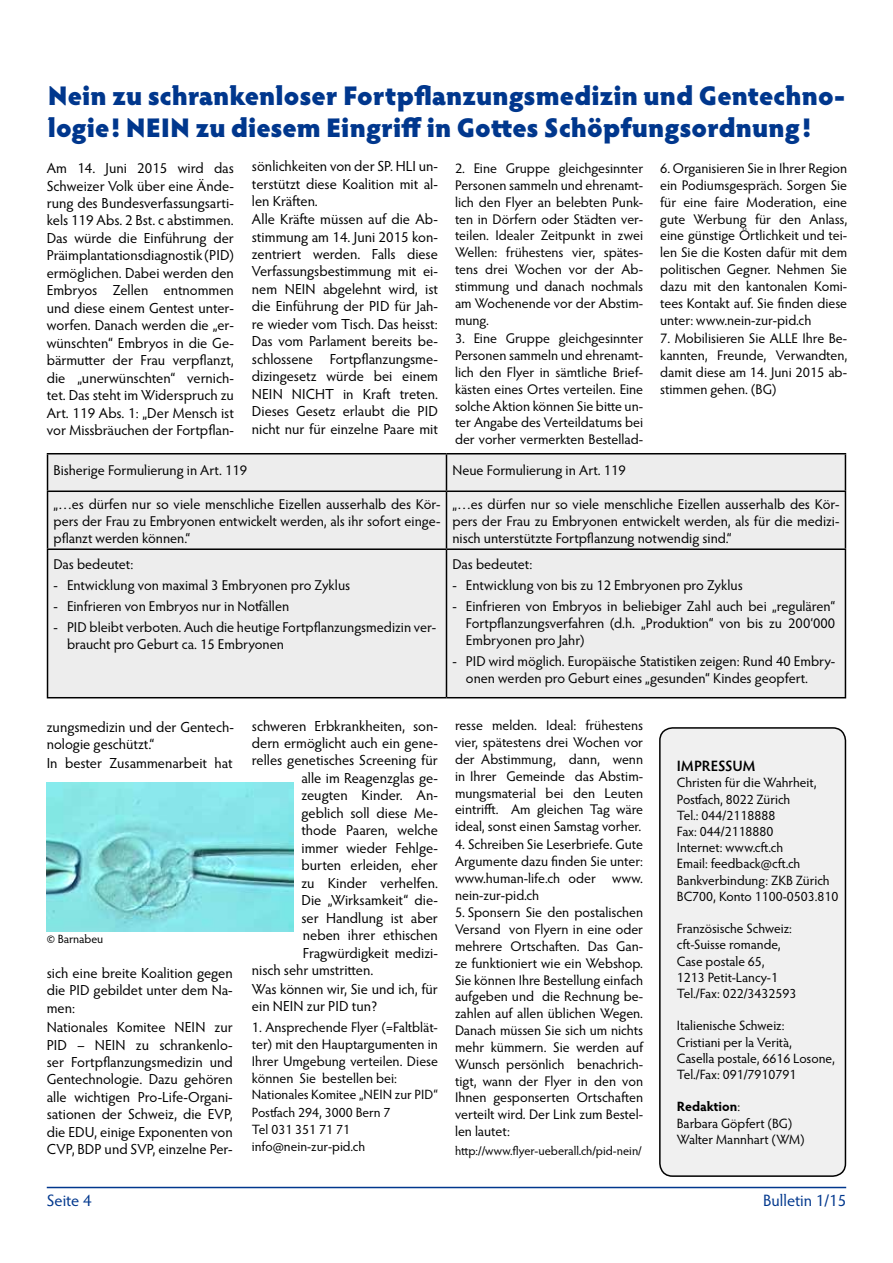
<style>
.page{position:relative;width:893px;height:1263px;background:#fff}
.page>*{position:absolute;margin:0;border:0;box-sizing:border-box;transform-origin:0 0}
.t1{font:900 27px/32.4px "Hypatia Sans Pro";color:#00378d}
.t2{font:16.5px "Hypatia Sans Pro";color:#00378d}
.t3{font:600 15px "Hypatia Sans Pro";letter-spacing:-.005em;color:#000}
.t4{font:14.55px/17.4px "Hypatia Sans Pro";color:#000;text-align:justify}
.t5{font:14.25px/17.1px "Hypatia Sans Pro";color:#000;text-align:justify}
.t6{font:14.1px/16.8px "Hypatia Sans Pro";color:#000;text-align:justify}
.t7{font:13.5px/16.2px "Hypatia Sans Pro";color:#000}
.t8{font:12.45px "Hypatia Sans Pro";color:#000}
.t9{font:12px "Hypatia Sans Pro";letter-spacing:-.005em;color:#000}
.s1{font-weight:700}
</style>
<div class="page">
<hr style="left:47px;top:1187px;width:799px;height:1px;background:#00378d">
<div style="left:660px;top:728px;width:185px;height:448px;background:#f0f0f0;border-radius:13px"></div>
<div style="left:659px;top:727px;width:187px;height:450px;border:2px solid #000;border-radius:13px"></div>
<div style="left:48px;top:454px;width:797px;height:243px;background:#ededed"></div>
<hr style="left:47px;top:453px;width:399px;height:1px;background:#000">
<hr style="left:47px;top:454px;width:1px;height:36px;background:#000">
<hr style="left:446px;top:453px;width:400px;height:1px;background:#000">
<hr style="left:446px;top:454px;width:1px;height:36px;background:#000">
<hr style="left:845px;top:454px;width:1px;height:36px;background:#000">
<hr style="left:47px;top:490px;width:399px;height:2px;background:#000">
<hr style="left:47px;top:492px;width:1px;height:56px;background:#000">
<hr style="left:446px;top:490px;width:400px;height:2px;background:#000">
<hr style="left:446px;top:492px;width:1px;height:56px;background:#000">
<hr style="left:845px;top:492px;width:1px;height:56px;background:#000">
<hr style="left:47px;top:548px;width:399px;height:2px;background:#000">
<hr style="left:47px;top:550px;width:1px;height:147px;background:#000">
<hr style="left:446px;top:548px;width:400px;height:2px;background:#000">
<hr style="left:446px;top:550px;width:1px;height:147px;background:#000">
<hr style="left:845px;top:550px;width:1px;height:147px;background:#000">
<hr style="left:47px;top:697px;width:399px;height:1px;background:#000">
<hr style="left:446px;top:697px;width:400px;height:1px;background:#000">
<img style="left:47px;top:782px;width:247px;height:149px">
<h1 class="t1" style="left:48px;top:78px;width:799px">Nein zu schrankenloser Fortpflanzungsmedizin und Gentechno&shy;logie! NEIN zu diesem Eingriff in Gottes Schöpfungsordnung!</h1>
<p class="t4" style="left:47px;top:159px;width:189px">Am 14. Juni 2015 wird das Schweizer Volk über eine Ände&shy;rung des Bundesverfassungsarti&shy;kels 119 Abs. 2 Bst. c abstimmen.<br>Das würde die Einführung der Präimplantationsdiagnostik (PID) ermöglichen. Dabei werden den Embryos Zellen entnommen und diese einem Gentest unter&shy;worfen. Danach werden die „er&shy;wünschten“ Embryos in die Ge&shy;bärmutter der Frau verpflanzt, die „unerwünschten“ vernich&shy;tet. Das steht im Widerspruch zu Art. 119 Abs. 1: „Der Mensch ist vor Missbräuchen der Fortpflan-</p>
<p class="t4" style="left:252px;top:157px;width:188px;text-align:left">sönlichkeiten von der SP. HLI un&shy;terstützt diese Koalition mit al&shy;len Kräften.<br>Alle Kräfte müssen auf die Ab&shy;stimmung am 14. Juni 2015 kon&shy;zentriert werden. Falls diese<br>Verfassungsbestimmung mit ei&shy;nem NEIN abgelehnt wird, ist die Einführung der PID für Jah&shy;re wieder vom Tisch. Das heisst:<br>Das vom Parlament bereits be&shy;schlossene Fortpflanzungsme&shy;dizingesetz würde bei einem<br>NEIN NICHT in Kraft treten.<br>Dieses Gesetz erlaubt die PID nicht nur für einzelne Paare mit</p>
<p class="t6" style="left:455px;top:159px;width:190px">2. Eine Gruppe gleichgesinnter Personen sammeln und ehrenamt&shy;lich den Flyer an belebten Punk&shy;ten in Dörfern oder Städten ver&shy;teilen. Idealer Zeitpunkt in zwei Wellen: frühestens vier, spätes&shy;tens drei Wochen vor der Ab&shy;stimmung und danach nochmals am Wochenende vor der Abstim&shy;mung.</p>
<p class="t6" style="left:455px;top:329px;width:190px">3. Eine Gruppe gleichgesinnter Personen sammeln und ehrenamt&shy;lich den Flyer in sämtliche Brief&shy;kästen eines Ortes verteilen. Eine solche Aktion können Sie bitte un&shy;ter Angabe des Verteildatums bei der vorher vermerkten Bestellad-</p>
<p class="t6" style="left:660px;top:159px;width:189px">6. Organisieren Sie in Ihrer Region ein Podiumsgespräch. Sorgen Sie für eine faire Moderation, eine gute Werbung für den Anlass, eine günstige Örtlichkeit und tei&shy;len Sie die Kosten dafür mit dem politischen Gegner. Nehmen Sie dazu mit den kantonalen Komi&shy;tees Kontakt auf. Sie finden diese unter: www.nein-zur-pid.ch</p>
<p class="t6" style="left:660px;top:329px;width:189px">7. Mobilisieren Sie ALLE Ihre Be&shy;kannten, Freunde, Verwandten, damit diese am 14. Juni 2015 ab&shy;stimmen gehen. (BG)</p>
<p class="t5" style="left:54px;top:461px;width:195px">Bisherige Formulierung in Art. 119</p>
<p class="t5" style="left:452px;top:461px;width:175px">Neue Formulierung in Art. 119</p>
<p class="t5" style="left:54px;top:495px;width:388px">„…es dürfen nur so viele menschliche Eizellen ausserhalb des Kör&shy;pers der Frau zu Embryonen entwickelt werden, als ihr sofort einge&shy;pflanzt werden können.“</p>
<p class="t5" style="left:452px;top:495px;width:388px">„…es dürfen nur so viele menschliche Eizellen ausserhalb des Kör&shy;pers der Frau zu Embryonen entwickelt werden, als für die medizi&shy;nisch unterstützte Fortpflanzung notwendig sind.“</p>
<p class="t5" style="left:54px;top:555px;width:81px">Das bedeutet:</p>
<p class="t5" style="left:54px;top:576px;width:298px">- Entwicklung von maximal 3 Embryonen pro Zyklus</p>
<p class="t5" style="left:54px;top:597px;width:237px">- Einfrieren von Embryos nur in Notfällen</p>
<p class="t5" style="left:67px;top:618px;width:371px;text-indent:-13px">- PID bleibt verboten. Auch die heutige Fortpflanzungsmedizin ver&shy;braucht pro Geburt ca. 15 Embryonen</p>
<p class="t5" style="left:452px;top:555px;width:81px">Das bedeutet:</p>
<p class="t5" style="left:452px;top:576px;width:292px">- Entwicklung von bis zu 12 Embryonen pro Zyklus</p>
<p class="t5" style="left:466px;top:597px;width:371px;text-indent:-13px">- Einfrieren von Embryos in beliebiger Zahl auch bei „regulären“ Fortpflanzungsverfahren (d.h. „Produktion“ von bis zu 200‘000<br>Embryonen pro Jahr)</p>
<p class="t5" style="left:466px;top:652px;width:371px;text-indent:-13px">- PID wird möglich. Europäische Statistiken zeigen: Rund 40 Embry&shy;onen werden pro Geburt eines „gesunden“ Kindes geopfert.</p>
<p class="t4" style="left:47px;top:718px;width:189px">zungsmedizin und der Gentech&shy;nologie geschützt.“</p>
<p class="t4" style="left:47px;top:754px;width:187px">In bester Zusammenarbeit hat</p>
<p class="t9" style="left:47px;top:931px;width:58px">© Barnabeu</p>
<p class="t4" style="left:47px;top:964px;width:188px">sich eine breite Koalition gegen die PID gebildet unter dem Na&shy;men:</p>
<p class="t4" style="left:47px;top:1018px;width:188px">Nationales Komitee NEIN zur PID – NEIN zu schrankenlo&shy;ser Fortpflanzungsmedizin und Gentechnologie. Dazu gehören alle wichtigen Pro-Life-Organi&shy;sationen der Schweiz, die EVP, die EDU, einige Exponenten von CVP, BDP und SVP, einzelne Per-</p>
<p class="t4" style="left:252px;top:716px;width:188px">schweren Erbkrankheiten, son-</p>
<p class="t4" style="left:252px;top:734px;width:188px">dern ermöglicht auch ein gene-</p>
<p class="t4" style="left:252px;top:751px;width:187px">relles genetisches Screening für</p>
<p class="t4" style="left:301px;top:769px;width:138px">alle im Reagenzglas ge-</p>
<p class="t4" style="left:301px;top:786px;width:138px">zeugten Kinder. An-</p>
<p class="t4" style="left:301px;top:804px;width:138px">geblich soll diese Me-</p>
<p class="t4" style="left:301px;top:821px;width:138px">thode Paaren, welche</p>
<p class="t4" style="left:301px;top:839px;width:138px">immer wieder Fehlge-</p>
<p class="t4" style="left:301px;top:856px;width:138px">burten erleiden, eher</p>
<p class="t4" style="left:301px;top:873px;width:138px">zu Kinder verhelfen.</p>
<p class="t4" style="left:301px;top:891px;width:138px">Die „Wirksamkeit“ die-</p>
<p class="t4" style="left:301px;top:908px;width:138px">ser Handlung ist aber</p>
<p class="t4" style="left:303px;top:926px;width:137px">neben ihrer ethischen</p>
<p class="t4" style="left:303px;top:943px;width:137px">Fragwürdigkeit medizi-</p>
<p class="t4" style="left:252px;top:961px;width:123px">nisch sehr umstritten.</p>
<p class="t4" style="left:252px;top:980px;width:188px">Was können wir, Sie und ich, für ein NEIN zur PID tun?</p>
<p class="t6" style="left:252px;top:1018px;width:188px">1. Ansprechende Flyer (=Faltblät&shy;ter) mit den Hauptargumenten in Ihrer Umgebung verteilen. Diese können Sie bestellen bei:</p>
<p class="t7" style="left:252px;top:1084px;width:187px;line-height:18.3px">Nationales Komitee „NEIN zur PID“<br>Postfach 294, 3000 Bern 7</p>
<p class="t7" style="left:252px;top:1120px;width:115px;line-height:17px">Tel 031 351 71 71 info@nein-zur-pid.ch</p>
<p class="t6" style="left:455px;top:717px;width:190px">resse melden. Ideal: frühestens vier, spätestens drei Wochen vor der Abstimmung, dann, wenn in Ihrer Gemeinde das Abstim&shy;mungsmaterial bei den Leuten eintrifft. Am gleichen Tag wäre ideal, sonst einen Samstag vorher.</p>
<p class="t6" style="left:455px;top:835px;width:190px">4. Schreiben Sie Leserbriefe. Gute Argumente dazu finden Sie unter: www.human-life.ch oder www. nein-zur-pid.ch</p>
<p class="t6" style="left:455px;top:904px;width:190px">5. Sponsern Sie den postalischen Versand von Flyern in eine oder mehrere Ortschaften. Das Gan&shy;ze funktioniert wie ein Webshop.<br>Sie können Ihre Bestellung einfach aufgeben und die Rechnung be&shy;zahlen auf allen üblichen Wegen.<br>Danach müssen Sie sich um nichts mehr kümmern. Sie werden auf Wunsch persönlich benachrich&shy;tigt, wann der Flyer in den von Ihnen gesponserten Ortschaften verteilt wird. Der Link zum Bestel&shy;len lautet:</p>
<p class="t8" style="left:455px;top:1143px;width:188px">http://www.flyer-ueberall.ch/pid-nein/</p>
<p class="t3" style="left:677px;top:756px;width:80px">IMPRESSUM</p>
<p class="t7" style="left:677px;top:774px;width:163px">Christen für die Wahrheit,<br>Postfach, 8022 Zürich<br>Tel.: 044/2118888<br>Fax: 044/2118880<br>Internet: www.cft.ch<br>Email: feedback@cft.ch<br>Bankverbindung: ZKB Zürich<br>BC700, Konto 1100-0503.810</p>
<p class="t7" style="left:677px;top:920px;width:121px">Französische Schweiz: cft-Suisse romande,<br>Case postale 65,<br>1213 Petit-Lancy-1<br>Tel./Fax: 022/3432593</p>
<p class="t7" style="left:677px;top:1017px;width:159px">Italienische Schweiz:<br>Cristiani per la Verità,<br>Casella postale, 6616 Losone,<br>Tel./Fax: 091/7910791</p>
<p class="t7" style="left:677px;top:1098px;width:129px"><span class="s1">Redaktion</span>:<br>Barbara Göpfert (BG)<br>Walter Mannhart (WM)</p>
<p class="t2" style="left:47px;top:1189px;width:46px">Seite 4</p>
<p class="t2" style="left:763px;top:1189px;width:85px">Bulletin 1/15</p>
</div>
